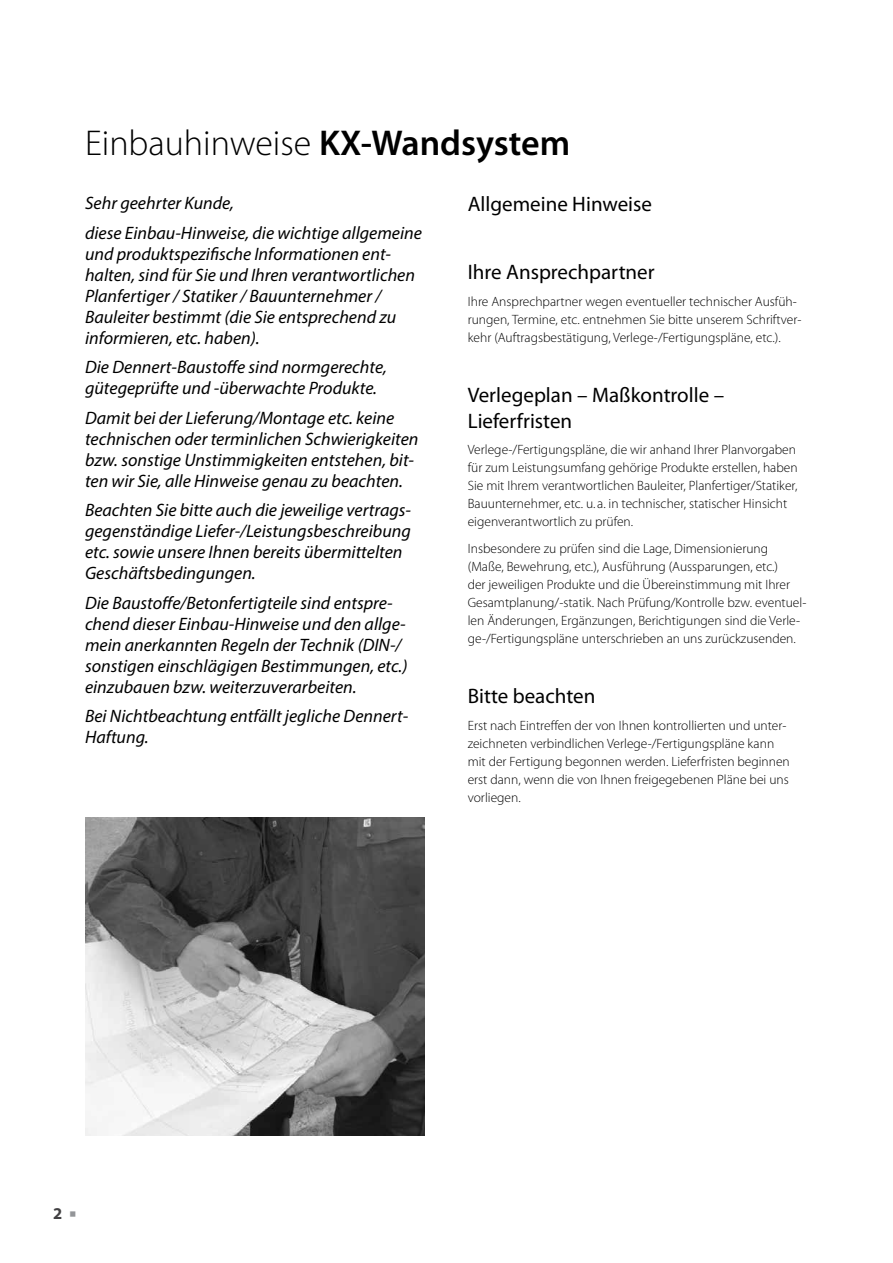
<style>
.page{position:relative;width:893px;height:1263px;background:#fff}
.page>*{position:absolute;margin:0;border:0;box-sizing:border-box;transform-origin:0 0}
.t1{font:300 36px "Myriad Pro";color:#000}
.t2{font:21px/25.5px "Myriad Pro";color:#000}
.t3{font:italic 18px/21px "Myriad Pro";color:#000}
.t4{font:700 16.5px "Myriad Pro";color:#414042}
.t5{font:300 13.5px/18px "Myriad Pro";color:#000}
.s1{font-weight:600}
.s2{color:#939598}
</style>
<div class="page">
<img style="left:86px;top:818px;width:338px;height:317px">
<h1 class="t1" style="left:85px;top:123px;width:487px">Einbauhinweise <span class="s1">KX-Wandsystem</span></h1>
<h3 class="t3" style="left:85px;top:188px;width:338px;line-height:29.5px">Sehr geehrter Kunde,<br>diese Einbau-Hinweise, die wichtige allgemeine</h3>
<h3 class="t3" style="left:85px;top:243px;width:332px">und produktspezifische Informationen ent&shy;halten, sind für Sie und Ihren verantwortlichen Planfertiger / Statiker / Bauunternehmer / Bauleiter bestimmt (die Sie entsprechend zu informieren, etc. haben).</h3>
<h3 class="t3" style="left:85px;top:356px;width:303px">Die Dennert-Baustoffe sind normgerechte, gütegeprüfte und -überwachte Produkte.</h3>
<h3 class="t3" style="left:85px;top:407px;width:335px">Damit bei der Lieferung/Montage etc. keine technischen oder terminlichen Schwierigkeiten bzw. sonstige Unstimmigkeiten entstehen, bit&shy;ten wir Sie, alle Hinweise genau zu beachten.</h3>
<h3 class="t3" style="left:85px;top:499px;width:327px">Beachten Sie bitte auch die jeweilige vertrags&shy;gegenständige Liefer-/Leistungsbeschreibung etc. sowie unsere Ihnen bereits übermittelten Geschäftsbedingungen.</h3>
<h3 class="t3" style="left:85px;top:592px;width:324px">Die Baustoffe/Betonfertigteile sind entspre&shy;chend dieser Einbau-Hinweise und den allge&shy;mein anerkannten Regeln der Technik (DIN-/ sonstigen einschlägigen Bestimmungen, etc.) einzubauen bzw. weiterzuverarbeiten.</h3>
<h3 class="t3" style="left:85px;top:705px;width:325px">Bei Nichtbeachtung entfällt jegliche Dennert-<br>Haftung.</h3>
<h2 class="t2" style="left:468px;top:191px;width:186px">Allgemeine Hinweise</h2>
<h2 class="t2" style="left:468px;top:259px;width:188px">Ihre Ansprechpartner</h2>
<p class="t5" style="left:468px;top:293px;width:335px">Ihre Ansprechpartner wegen eventueller technischer Ausfüh&shy;rungen, Termine, etc. entnehmen Sie bitte unserem Schriftver&shy;kehr (Auftragsbestätigung, Verlege-/Fertigungspläne, etc.).</p>
<h2 class="t2" style="left:468px;top:382px;width:258px">Verlegeplan – Maßkontrolle –<br>Lieferfristen</h2>
<p class="t5" style="left:468px;top:441px;width:331px">Verlege-/Fertigungspläne, die wir anhand Ihrer Planvorgaben für zum Leistungsumfang gehörige Produkte erstellen, haben Sie mit Ihrem verantwortlichen Bauleiter, Planfertiger/Statiker, Bauunternehmer, etc. u. a. in technischer, statischer Hinsicht eigenverantwortlich zu prüfen.</p>
<p class="t5" style="left:468px;top:540px;width:340px">Insbesondere zu prüfen sind die Lage, Dimensionierung (Maße, Bewehrung, etc.), Ausführung (Aussparungen, etc.)<br>der jeweiligen Produkte und die Übereinstimmung mit Ihrer Gesamtplanung/-statik. Nach Prüfung/Kontrolle bzw. eventuel&shy;len Änderungen, Ergänzungen, Berichtigungen sind die Verle&shy;ge-/Fertigungspläne unterschrieben an uns zurückzusenden.</p>
<h2 class="t2" style="left:468px;top:683px;width:129px">Bitte beachten</h2>
<p class="t5" style="left:468px;top:717px;width:324px">Erst nach Eintreffen der von Ihnen kontrollierten und unter&shy;zeichneten verbindlichen Verlege-/Fertigungspläne kann mit der Fertigung begonnen werden. Lieferfristen beginnen erst dann, wenn die von Ihnen freigegebenen Pläne bei uns vorliegen.</p>
<p class="t4" style="left:53px;top:1203px;width:25px">2 <span class="s2">○</span></p>
</div>
